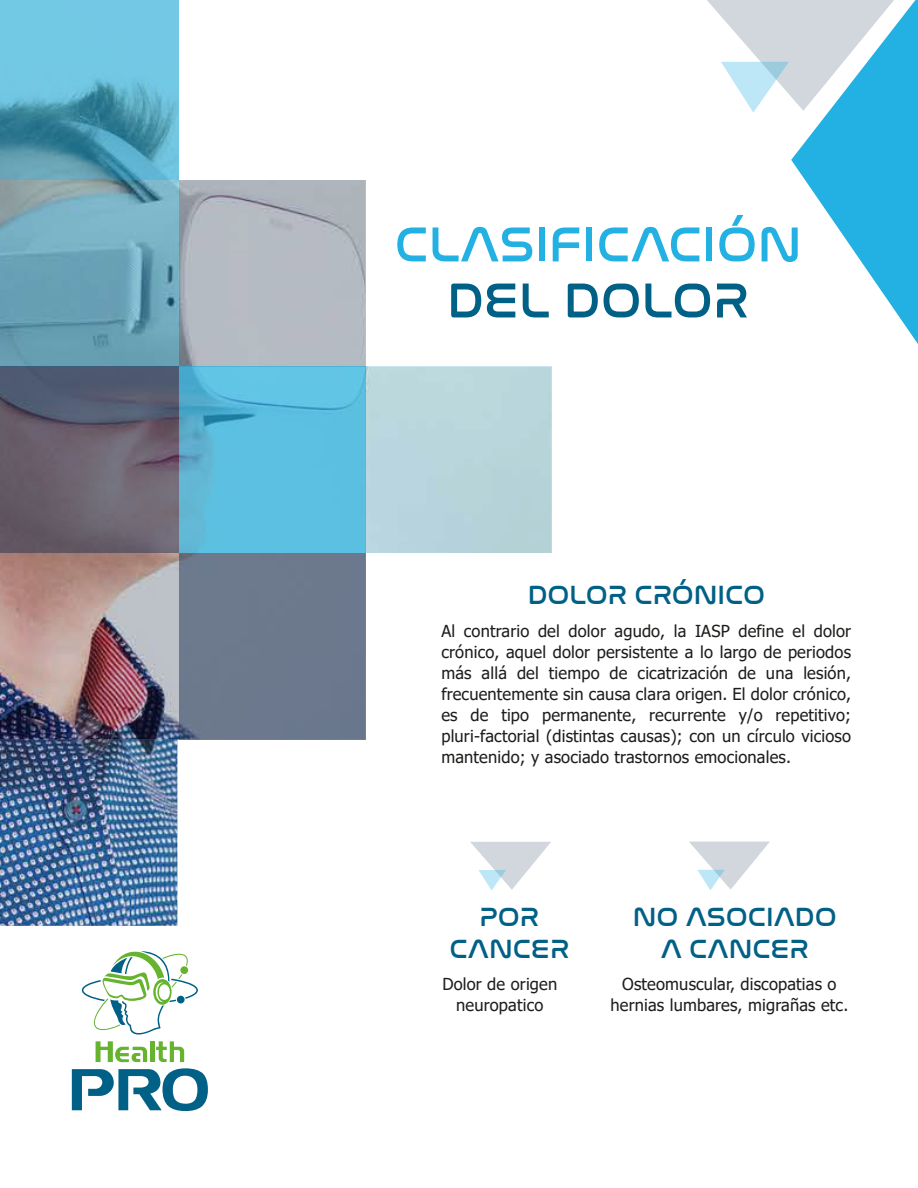
<style>
.page{position:relative;width:918px;height:1188px;background:#fff}
.page>*{position:absolute;margin:0;border:0;box-sizing:border-box;transform-origin:0 0}
.t1{font:50.25px "Nasalization";color:#22b1e2}
.t2{font:50.25px "Nasalization";color:#006085}
.t3{font:27px/32.4px "Nasalization";color:#006085;text-align:center}
.t4{font:16.5px/21px "Tahoma";letter-spacing:.01em;color:#1d1d1b;text-align:center}
</style>
<div class="page">
<svg style="left:72px;top:1068px;width:136px;height:43px"></svg>
<svg style="left:82px;top:951px;width:116px;height:111px"></svg>
<svg style="left:0;top:0;width:179px;height:180px;background:#5fb0ca"></svg>
<svg style="left:0;top:180px;width:179px;height:187px;background:#6fa4b7"></svg>
<svg style="left:0;top:367px;width:179px;height:186px;background:#635e6d"></svg>
<img style="left:0;top:553px;width:179px;height:186px">
<svg style="left:179px;top:180px;width:186px;height:187px;background:#b0b6be"></svg>
<div style="left:365px;top:367px;width:187px;height:186px;background:#b9d5dc"></div>
<img style="left:0;top:739px;width:177px;height:187px">
<svg style="left:179px;top:367px;width:186px;height:186px;background:#5bbcde"></svg>
<div style="left:179px;top:553px;width:186px;height:186px;background:#6c798d"></div>
<svg style="left:791px;top:0;width:127px;height:344px;fill:#22b1e2"></svg>
<svg style="left:707px;top:0;width:193px;height:113px"></svg>
<svg style="left:470px;top:842px;width:81px;height:49px"></svg>
<svg style="left:689px;top:842px;width:81px;height:48px"></svg>
<h1 class="t1" style="left:394px;top:199px;width:409px">CLASIFICACIÓN</h1>
<h1 class="t2" style="left:447px;top:255px;width:303px">DEL DOLOR</h1>
<h2 class="t3" style="left:528px;top:575px;width:239px">DOLOR CRÓNICO</h2>
<p class="t4" style="left:441px;top:622px;width:411px;text-align:justify">Al contrario del dolor agudo, la IASP define el dolor crónico, aquel dolor persistente a lo largo de periodos más allá del tiempo de cicatrización de una lesión, frecuentemente sin causa clara origen. El dolor crónico, es de tipo permanente, recurrente y/o repetitivo; pluri-factorial (distintas causas); con un círculo vicioso mantenido; y asociado trastornos emocionales.</p>
<h2 class="t3" style="left:450px;top:896px;width:121px">POR<br>CANCER</h2>
<p class="t4" style="left:442px;top:974px;width:116px">Dolor de origen neuropatico</p>
<h2 class="t3" style="left:633px;top:896px;width:206px">NO ASOCIADO<br>A CANCER</h2>
<p class="t4" style="left:610px;top:974px;width:239px">Osteomuscular, discopatias o hernias lumbares, migrañas etc.</p>
</div>
